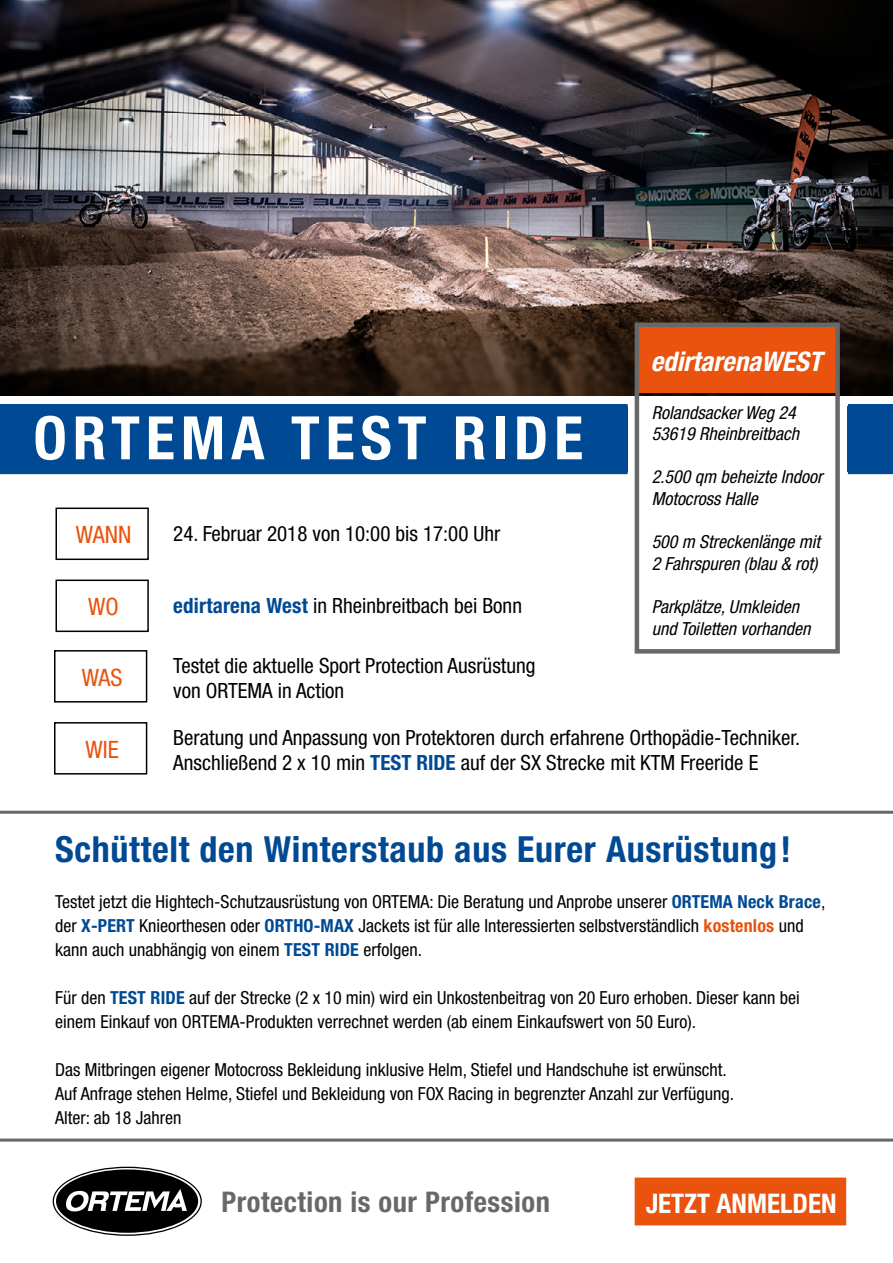
<style>
.page{position:relative;width:893px;height:1263px;background:#fff}
.page>*{position:absolute;margin:0;border:0;box-sizing:border-box;transform-origin:0 0}
.t1{font:700 condensed 60px "Helvetica Neue";letter-spacing:.1em;color:#fff}
.t2{font:700 condensed 36px "Helvetica Neue";letter-spacing:.02em;color:#004994}
.t3{font:700 condensed 28.5px "Helvetica Neue";letter-spacing:.02em;color:#686868}
.t4{font:italic 700 condensed 27px "Helvetica Neue";color:#fff}
.t5{font:700 condensed 27px "Helvetica Neue";color:#fff}
.t6{font:condensed 24px "Helvetica Neue";color:#e9530e}
.t7{font:condensed 21px/25.2px "Helvetica Neue";color:#000}
.t8{font:condensed 18px/24px "Helvetica Neue";color:#000}
.t9{font:italic condensed 18px/21.6px "Helvetica Neue";color:#000}
.s1{font-weight:700;color:#004994}
.s2{font-weight:700;color:#e9530e}
</style>
<div class="page">
<img style="left:0;top:0;width:893px;height:395px">
<div style="left:639px;top:326px;width:196px;height:66px;background:#e9530e"></div>
<div style="left:0;top:404px;width:628px;height:70px;background:#004994"></div>
<div style="left:56px;top:507px;width:93px;height:53px;border:2px solid #000"></div>
<div style="left:56px;top:579px;width:93px;height:53px;border:2px solid #000"></div>
<div style="left:54px;top:650px;width:93px;height:52px;border:2px solid #000"></div>
<div style="left:54px;top:722px;width:93px;height:52px;border:2px solid #000"></div>
<hr style="left:0;top:811px;width:893px;height:3px;background:#686868">
<hr style="left:0;top:1138px;width:893px;height:3px;background:#686868">
<div style="left:635px;top:1177px;width:211px;height:48px;background:#e9530e"></div>
<div style="left:847px;top:404px;width:46px;height:70px;background:#004994"></div>
<div style="left:635px;top:323px;width:205px;height:331px;border:4px solid #686868"></div>
<svg style="left:53px;top:1167px;width:149px;height:69px"></svg>
<svg style="left:54px;top:1168px;width:146px;height:66px"></svg>
<div style="left:56px;top:1169px;width:142px;height:64px;background:#000;border-radius:50%"></div>
<svg style="left:66px;top:1189px;width:121px;height:22px"></svg>
<h1 class="t1" style="left:33px;top:402px;width:551px">ORTEMA TEST RIDE</h1>
<h3 class="t6" style="left:76px;top:521px;width:57px">WANN</h3>
<p class="t7" style="left:173px;top:521px;width:329px">24. Februar 2018 von 10:00 bis 17:00 Uhr</p>
<h3 class="t6" style="left:88px;top:593px;width:32px">WO</h3>
<p class="t7" style="left:173px;top:593px;width:350px"><span class="s1">edirtarena West</span> in Rheinbreitbach bei Bonn</p>
<h3 class="t4" style="left:651px;top:345px;width:172px">edirtarenaWEST</h3>
<p class="t9" style="left:652px;top:401px;width:149px">Rolandsacker Weg 24<br>53619 Rheinbreitbach</p>
<p class="t9" style="left:652px;top:466px;width:172px">2.500 qm beheizte Indoor<br>Motocross Halle</p>
<p class="t9" style="left:652px;top:531px;width:170px">500 m Streckenlänge mit<br>2 Fahrspuren (blau &amp; rot)</p>
<p class="t9" style="left:652px;top:596px;width:160px">Parkplätze, Umkleiden und Toiletten vorhanden</p>
<h3 class="t6" style="left:82px;top:663px;width:42px">WAS</h3>
<h3 class="t6" style="left:85px;top:735px;width:35px">WIE</h3>
<p class="t7" style="left:173px;top:652px;width:364px">Testet die aktuelle Sport Protection Ausrüstung von ORTEMA in Action</p>
<p class="t7" style="left:173px;top:725px;width:628px">Beratung und Anpassung von Protektoren durch erfahrene Orthopädie-Techniker.<br>Anschließend 2 x 10 min <span class="s1">TEST RIDE</span> auf der SX Strecke mit KTM Freeride E</p>
<h2 class="t2" style="left:55px;top:827px;width:738px">Schüttelt den Winterstaub aus Eurer Ausrüstung!</h2>
<p class="t8" style="left:55px;top:889px;width:772px">Testet jetzt die Hightech-Schutzausrüstung von ORTEMA: Die Beratung und Anprobe unserer <span class="s1">ORTEMA Neck Brace</span>, der <span class="s1">X-PERT</span> Knieorthesen oder <span class="s1">ORTHO-MAX</span> Jackets ist für alle Interessierten selbstverständlich <span class="s2">kostenlos</span> und kann auch unabhängig von einem <span class="s1">TEST RIDE</span> erfolgen.</p>
<p class="t8" style="left:55px;top:985px;width:746px">Für den <span class="s1">TEST RIDE</span> auf der Strecke (2 x 10 min) wird ein Unkostenbeitrag von 20 Euro erhoben. Dieser kann bei einem Einkauf von ORTEMA-Produkten verrechnet werden (ab einem Einkaufswert von 50 Euro).</p>
<p class="t8" style="left:55px;top:1057px;width:681px">Das Mitbringen eigener Motocross Bekleidung inklusive Helm, Stiefel und Handschuhe ist erwünscht.<br>Auf Anfrage stehen Helme, Stiefel und Bekleidung von FOX Racing in begrenzter Anzahl zur Verfügung.<br>Alter: ab 18 Jahren</p>
<h3 class="t3" style="left:221px;top:1184px;width:330px">Protection is our Profession</h3>
<h3 class="t5" style="left:646px;top:1187px;width:192px">JETZT ANMELDEN</h3>
</div>
